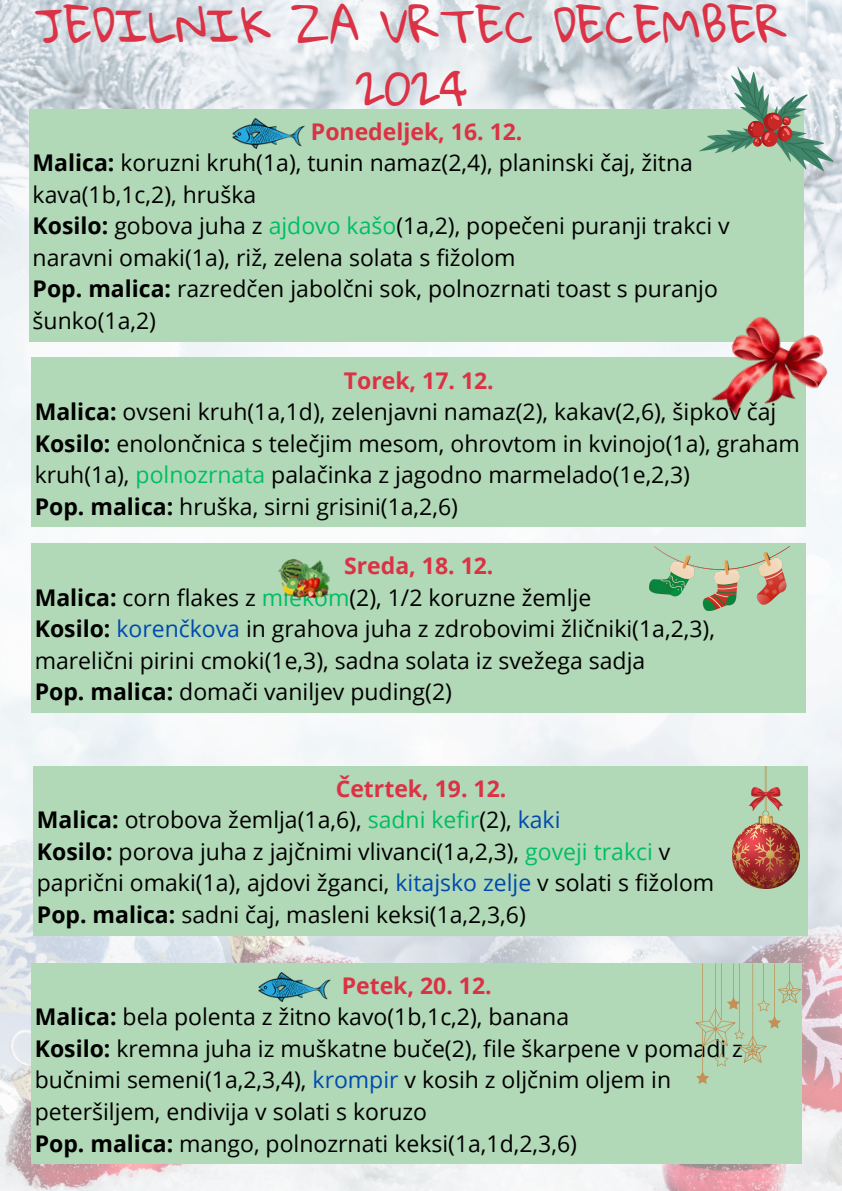
<style>
.page{position:relative;width:842px;height:1191px;background:#fff}
.page>*{position:absolute;margin:0;border:0;box-sizing:border-box;transform-origin:0 0}
.t1{font:45px/62.2px "Gloria Hallelujah";color:#db3245;text-align:center}
.t2{font:23px/31.5px "Open Sans";color:#000}
.t3{font:700 23px "Open Sans";color:#db3245}
.s1{font-weight:700}
.s2{color:#00bf63}
.s3{color:#004aad}
</style>
<div class="page">
<img style="left:0;top:0;width:842px;height:1190px">
<div style="left:30px;top:109px;width:774px;height:232px;background:#b1d8b7"></div>
<div style="left:32px;top:358px;width:774px;height:169px;background:#b1d8b7"></div>
<div style="left:32px;top:543px;width:774px;height:169px;background:#b1d8b7"></div>
<div style="left:34px;top:766px;width:774px;height:169px;background:#b1d8b7"></div>
<div style="left:32px;top:963px;width:770px;height:200px;background:#b1d8b7"></div>
<svg style="left:699px;top:66px;width:135px;height:105px"></svg>
<img style="left:704px;top:303px;width:136px;height:140px">
<img style="left:650px;top:546px;width:139px;height:64px">
<img style="left:733px;top:766px;width:67px;height:122px">
<svg style="left:696px;top:963px;width:105px;height:120px"></svg>
<img style="left:233px;top:119px;width:72px;height:29px">
<img style="left:259px;top:972px;width:72px;height:29px">
<img style="left:279px;top:559px;width:51px;height:40px">
<h1 class="t1" style="left:35px;top:-3px;width:754px">JEDILNIK ZA VRTEC DECEMBER<br>2024</h1>
<p class="t3" style="left:311px;top:115px;width:213px">Ponedeljek, 16. 12.</p>
<p class="t2" style="left:33px;top:147px;width:662px"><span class="s1">Malica:</span> koruzni kruh(1a), tunin namaz(2,4), planinski čaj, žitna kava(1b,1c,2), hruška</p>
<p class="t2" style="left:33px;top:210px;width:699px"><span class="s1">Kosilo:</span> gobova juha z <span class="s2">ajdovo kašo</span>(1a,2), popečeni puranji trakci v naravni omaki(1a), riž, zelena solata s fižolom</p>
<p class="t2" style="left:33px;top:273px;width:687px"><span class="s1">Pop. malica:</span> razredčen jabolčni sok, polnozrnati toast s puranjo šunko(1a,2)</p>
<p class="t3" style="left:344px;top:364px;width:152px">Torek, 17. 12.</p>
<p class="t2" style="left:35px;top:395px;width:743px"><span class="s1">Malica:</span> ovseni kruh(1a,1d), zelenjavni namaz(2), kakav(2,6), šipkov čaj</p>
<p class="t2" style="left:35px;top:427px;width:767px"><span class="s1">Kosilo:</span> enolončnica s telečjim mesom, ohrovtom in kvinojo(1a), graham kruh(1a), <span class="s2">polnozrnata</span> palačinka z jagodno marmelado(1e,2,3)</p>
<p class="t2" style="left:35px;top:490px;width:425px"><span class="s1">Pop. malica:</span> hruška, sirni grisini(1a,2,6)</p>
<p class="t3" style="left:344px;top:549px;width:151px">Sreda, 18. 12.</p>
<p class="t2" style="left:35px;top:581px;width:558px"><span class="s1">Malica:</span> corn flakes z <span class="s2">mlekom</span>(2), 1/2 koruzne žemlje</p>
<p class="t2" style="left:35px;top:612px;width:682px"><span class="s1">Kosilo:</span> <span class="s3">korenčkova</span> in grahova juha z zdrobovimi žličniki(1a,2,3), marelični pirini cmoki(1e,3), sadna solata iz svežega sadja</p>
<p class="t2" style="left:35px;top:675px;width:419px"><span class="s1">Pop. malica:</span> domači vaniljev puding(2)</p>
<p class="t3" style="left:336px;top:772px;width:172px">Četrtek, 19. 12.</p>
<p class="t2" style="left:37px;top:803px;width:525px"><span class="s1">Malica:</span> otrobova žemlja(1a,6), <span class="s2">sadni kefir</span>(2), <span class="s3">kaki</span></p>
<p class="t2" style="left:37px;top:835px;width:635px"><span class="s1">Kosilo:</span> porova juha z jajčnimi vlivanci(1a,2,3), <span class="s2">goveji trakci</span> v</p>
<p class="t2" style="left:37px;top:866px;width:679px">paprični omaki(1a), ajdovi žganci, <span class="s3">kitajsko zelje</span> v solati s fižolom</p>
<p class="t2" style="left:37px;top:898px;width:490px"><span class="s1">Pop. malica:</span> sadni čaj, masleni keksi(1a,2,3,6)</p>
<p class="t3" style="left:342px;top:969px;width:152px">Petek, 20. 12.</p>
<p class="t2" style="left:35px;top:1000px;width:536px"><span class="s1">Malica:</span> bela polenta z žitno kavo(1b,1c,2), banana</p>
<p class="t2" style="left:35px;top:1032px;width:710px"><span class="s1">Kosilo:</span> kremna juha iz muškatne buče(2), file škarpene v pomadi z bučnimi semeni(1a,2,3,4), <span class="s3">krompir</span> v kosih z oljčnim oljem in peteršiljem, endivija v solati s koruzo</p>
<p class="t2" style="left:35px;top:1126px;width:544px"><span class="s1">Pop. malica:</span> mango, polnozrnati keksi(1a,1d,2,3,6)</p>
</div>
